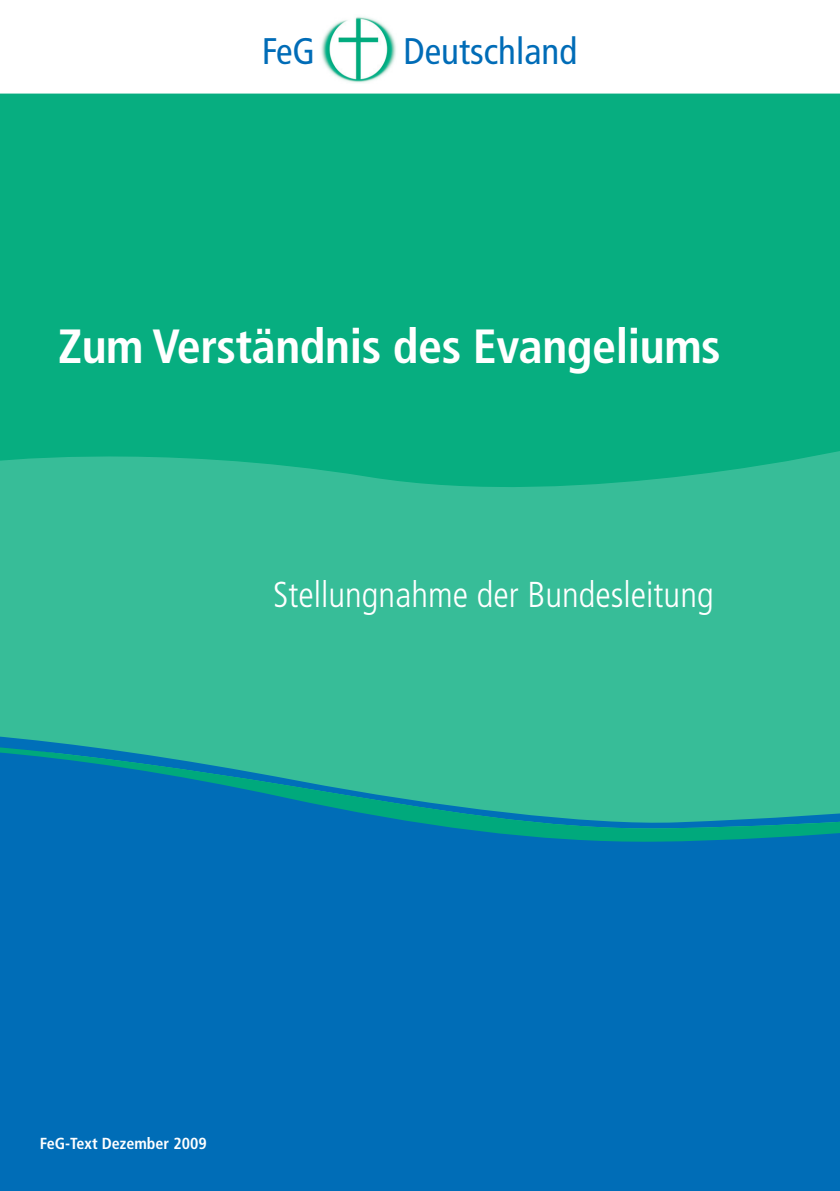
<style>
.page{position:relative;width:840px;height:1191px;background:#fff}
.page>*{position:absolute;margin:0;border:0;box-sizing:border-box;transform-origin:0 0}
.t1{font:700 condensed 48px "Frutiger LT";letter-spacing:-.01em;color:#fff}
.t2{font:condensed 37px "Frutiger LT";color:#006cb7}
.t3{font:300 condensed 36px "Frutiger LT";color:#fff}
.t4{font:700 condensed 16px "Frutiger LT";color:#fff}
</style>
<div class="page">
<img style="left:321px;top:16px;width:75px;height:67px">
<div style="left:0;top:94px;width:839px;height:351px;background:#07ae80"></div>
<svg style="left:0;top:445px;width:839px;height:242px;fill:#37bd98"></svg>
<div style="left:0;top:842px;width:839px;height:349px;background:#006db7"></div>
<div style="left:0;top:687px;width:839px;height:13px;background:#37bd98"></div>
<svg style="left:0;top:700px;width:839px;height:142px;fill:#37bd98"></svg>
<p class="t2" style="left:261px;top:29px;width:55px">FeG</p>
<p class="t2" style="left:403px;top:29px;width:175px">Deutschland</p>
<h1 class="t1" style="left:58px;top:318px;width:663px">Zum Verständnis des Evangeliums</h1>
<p class="t3" style="left:273px;top:574px;width:442px">Stellungnahme der Bundesleitung</p>
<p class="t4" style="left:40px;top:1134px;width:168px">FeG-Text Dezember 2009</p>
</div>
